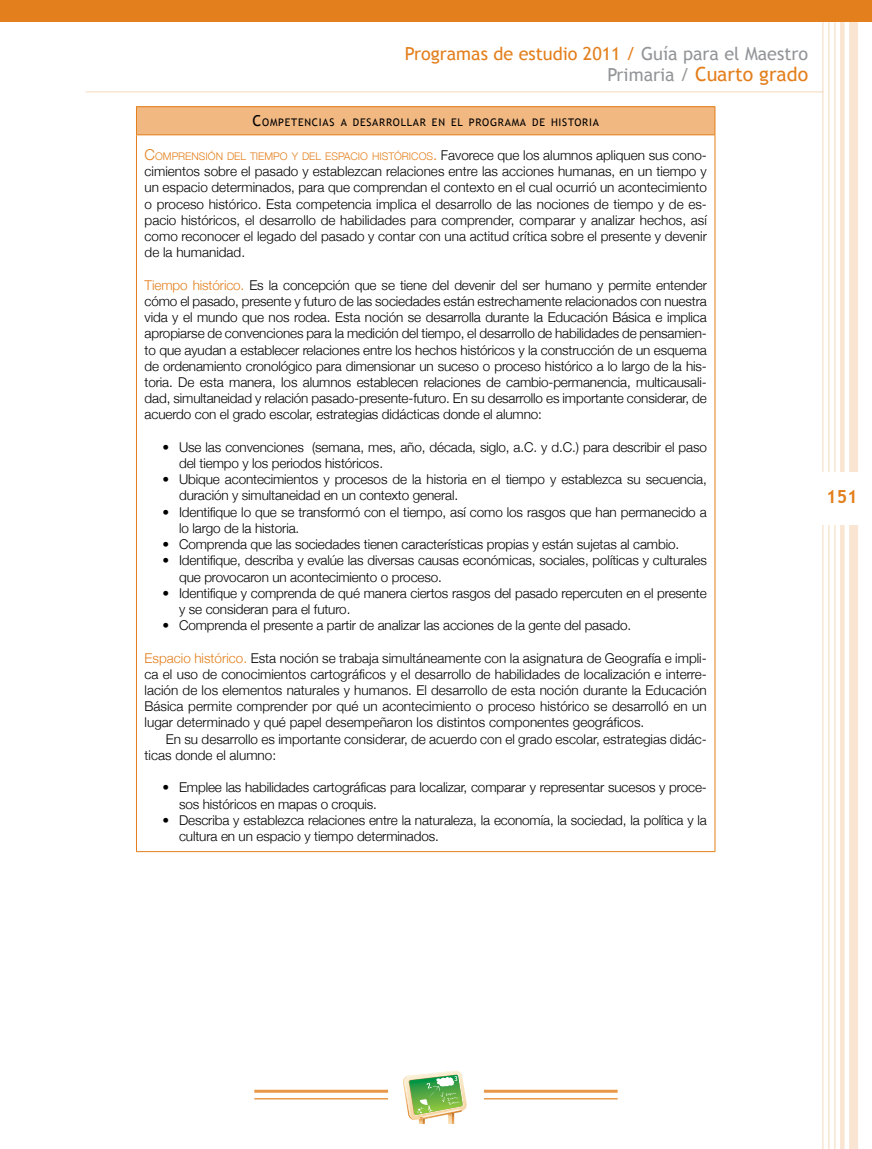
<style>
.page{position:relative;width:872px;height:1149px;background:#fff}
.page>*{position:absolute;margin:0;border:0;box-sizing:border-box;transform-origin:0 0}
.t1{font:19.5px "Trebuchet MS";color:#e37f1c}
.t2{font:18px "Trebuchet MS";color:#e37f1c}
.t3{font:700 18px "Trebuchet MS";color:#e37f1c}
.t4{font:300 13.5px/16.2px "Helvetica Neue";letter-spacing:-.01em;color:#000}
.t5{font:300 10.5px "Helvetica Neue";color:#e37f1c}
.t6{font:10.5px "Trebuchet MS";letter-spacing:.07em;color:#000}
.s1{color:#939598}
.s2{font-size:18px;color:#939598}
.s3{font-size:15px}
.s4{font-size:13.5px;color:#000}
.s5{color:#e37f1c}
</style>
<div class="page">
<div style="left:849px;top:0;width:9px;height:1148px;background:#f9e5d2"></div>
<hr style="left:840px;top:0;width:4px;height:1148px;background:#f9e5d2">
<hr style="left:834px;top:0;width:1px;height:1148px;background:#e37f1c">
<hr style="left:828px;top:0;width:1px;height:1148px;background:#e37f1c">
<hr style="left:822px;top:0;width:1px;height:1148px;background:#e37f1c">
<div style="left:742px;top:472px;width:130px;height:52px;background:#fff"></div>
<div style="left:0;top:0;width:872px;height:22px;background:#e37f1c"></div>
<hr style="left:85px;top:91px;width:738px;height:1px;background:#e37f1c">
<svg style="left:403px;top:1070px;width:64px;height:53px"></svg>
<hr style="left:484px;top:1089px;width:133px;height:3px;background:#e37f1c">
<hr style="left:254px;top:1089px;width:134px;height:3px;background:#e37f1c">
<hr style="left:484px;top:1097px;width:133px;height:2px;background:#e37f1c">
<hr style="left:254px;top:1097px;width:134px;height:2px;background:#e37f1c">
<div style="left:136px;top:107px;width:579px;height:28px;background:#f1b882"></div>
<hr style="left:136px;top:106px;width:579px;height:1px;background:#e37f1c">
<hr style="left:136px;top:135px;width:1px;height:716px;background:#e37f1c">
<hr style="left:714px;top:135px;width:1px;height:716px;background:#e37f1c">
<hr style="left:136px;top:851px;width:579px;height:1px;background:#e37f1c">
<svg style="left:136px;top:107px;width:1px;height:27px"></svg>
<svg style="left:714px;top:107px;width:1px;height:27px"></svg>
<hr style="left:136px;top:134px;width:579px;height:1px;background:#e37f1c">
<h2 class="t2" style="left:405px;top:43px;width:405px">Programas de estudio 2011 / <span class="s1">Guía para el Maestro</span></h2>
<h1 class="t1" style="left:607px;top:62px;width:202px"><span class="s2">Primaria /</span> Cuarto grado</h1>
<p class="t6" style="left:252px;top:116px;width:348px"><span class="s3">C</span>OMPETENCIAS A DESARROLLAR EN EL PROGRAMA DE HISTORIA</p>
<p class="t5" style="left:145px;top:150px;width:564px"><span class="s3">C</span>OMPRENSIÓN DEL TIEMPO Y DEL ESPACIO HISTÓRICOS<span class="s3">.</span> <span class="s4">Favorece que los alumnos apliquen sus cono-</span></p>
<p class="t4" style="left:145px;top:163px;width:564px;text-align:justify">cimientos sobre el pasado y establezcan relaciones entre las acciones humanas, en un tiempo y un espacio determinados, para que comprendan el contexto en el cual ocurrió un acontecimiento o proceso histórico. Esta competencia implica el desarrollo de las nociones de tiempo y de es&shy;pacio históricos, el desarrollo de habilidades para comprender, comparar y analizar hechos, así como reconocer el legado del pasado y contar con una actitud crítica sobre el presente y devenir de la humanidad.</p>
<p class="t4" style="left:145px;top:276px;width:564px;text-align:justify"><span class="s5">Tiempo histórico.</span> Es la concepción que se tiene del devenir del ser humano y permite entender cómo el pasado, presente y futuro de las sociedades están estrechamente relacionados con nuestra vida y el mundo que nos rodea. Esta noción se desarrolla durante la Educación Básica e implica apropiarse de convenciones para la medición del tiempo, el desarrollo de habilidades de pensamien&shy;to que ayudan a establecer relaciones entre los hechos históricos y la construcción de un esquema de ordenamiento cronológico para dimensionar un suceso o proceso histórico a lo largo de la his&shy;toria. De esta manera, los alumnos establecen relaciones de cambio-permanencia, multicausali&shy;dad, simultaneidad y relación pasado-presente-futuro. En su desarrollo es importante considerar, de acuerdo con el grado escolar, estrategias didácticas donde el alumno:</p>
<p class="t4" style="left:179px;top:438px;width:529px;text-indent:-16px">• Use las convenciones (semana, mes, año, década, siglo, a.C. y d.C.) para describir el paso del tiempo y los periodos históricos.</p>
<p class="t4" style="left:179px;top:471px;width:529px;text-indent:-16px">• Ubique acontecimientos y procesos de la historia en el tiempo y establezca su secuencia, duración y simultaneidad en un contexto general.</p>
<p class="t4" style="left:179px;top:503px;width:529px;text-indent:-16px">• Identifique lo que se transformó con el tiempo, así como los rasgos que han permanecido a lo largo de la historia.</p>
<p class="t4" style="left:163px;top:535px;width:518px">• Comprenda que las sociedades tienen características propias y están sujetas al cambio.</p>
<p class="t4" style="left:179px;top:552px;width:529px;text-indent:-16px">• Identifique, describa y evalúe las diversas causas económicas, sociales, políticas y culturales que provocaron un acontecimiento o proceso.</p>
<p class="t4" style="left:179px;top:584px;width:529px;text-indent:-16px">• Identifique y comprenda de qué manera ciertos rasgos del pasado repercuten en el presente y se consideran para el futuro.</p>
<p class="t4" style="left:163px;top:616px;width:470px">• Comprenda el presente a partir de analizar las acciones de la gente del pasado.</p>
<p class="t4" style="left:145px;top:649px;width:564px;text-align:justify"><span class="s5">Espacio histórico.</span> Esta noción se trabaja simultáneamente con la asignatura de Geografía e impli&shy;ca el uso de conocimientos cartográficos y el desarrollo de habilidades de localización e interre&shy;lación de los elementos naturales y humanos. El desarrollo de esta noción durante la Educación Básica permite comprender por qué un acontecimiento o proceso histórico se desarrolló en un lugar determinado y qué papel desempeñaron los distintos componentes geográficos.</p>
<p class="t4" style="left:145px;top:730px;width:564px;text-indent:21px">En su desarrollo es importante considerar, de acuerdo con el grado escolar, estrategias didác&shy;ticas donde el alumno:</p>
<p class="t4" style="left:179px;top:778px;width:529px;text-indent:-16px">• Emplee las habilidades cartográficas para localizar, comparar y representar sucesos y proce&shy;sos históricos en mapas o croquis.</p>
<p class="t4" style="left:179px;top:811px;width:529px;text-indent:-16px">• Describa y establezca relaciones entre la naturaleza, la economía, la sociedad, la política y la cultura en un espacio y tiempo determinados.</p>
<h2 class="t3" style="left:826px;top:485px;width:33px">151</h2>
</div>
